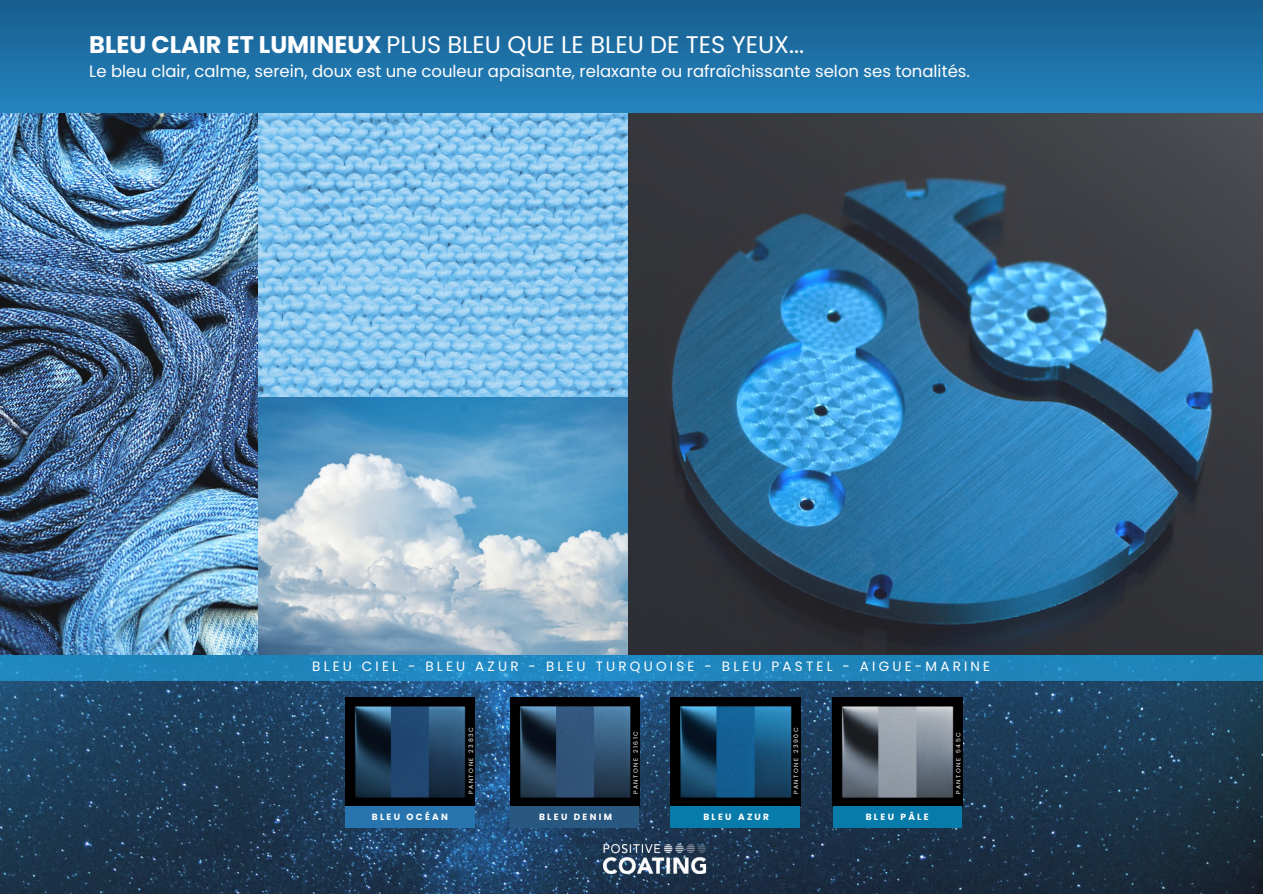
<style>
.page{position:relative;width:1263px;height:894px;background:#fff}
.page>*{position:absolute;margin:0;border:0;box-sizing:border-box;transform-origin:0 0}
.t1{font:24px "Poppins";color:#fff}
.t2{font:16.5px "Poppins";color:#fff}
.t3{font:13.5px "Poppins";letter-spacing:.235em;color:#fff}
.t4{font:700 9px "Poppins";letter-spacing:.255em;color:#fff}
.t5{font:6.15px "Poppins";letter-spacing:.255em;color:#fff}
.t6{font:6px "Poppins";letter-spacing:.255em;color:#fff}
.s1{font-weight:700}
</style>
<div class="page">
<img style="left:0;top:680px;width:1263px;height:213px">
<div style="left:0;top:0;width:1263px;height:114px;background:linear-gradient(to bottom,#175d8e,#2584bf)"></div>
<img style="left:258px;top:113px;width:371px;height:284px">
<img style="left:603px;top:843px;width:102px;height:30px">
<img style="left:510px;top:697px;width:129px;height:109px">
<div style="left:510px;top:806px;width:129px;height:21px;background:#285780"></div>
<img style="left:345px;top:697px;width:130px;height:109px">
<div style="left:345px;top:806px;width:130px;height:21px;background:#2774ae"></div>
<img style="left:671px;top:697px;width:129px;height:109px">
<div style="left:671px;top:806px;width:129px;height:21px;background:#077cab"></div>
<img style="left:833px;top:697px;width:129px;height:109px">
<div style="left:833px;top:806px;width:128px;height:21px;background:#077cab"></div>
<svg style="left:0;top:654px;width:1263px;height:26px;background:#2184ba"></svg>
<img style="left:258px;top:397px;width:371px;height:257px">
<img style="left:0;top:113px;width:258px;height:541px">
<img style="left:629px;top:113px;width:634px;height:541px">
<p class="t1" style="left:89px;top:27px;width:716px"><span class="s1">BLEU CLAIR ET LUMINEUX</span> PLUS BLEU QUE LE BLEU DE TES YEUX...</p>
<p class="t2" style="left:89px;top:60px;width:882px">Le bleu clair, calme, serein, doux est une couleur apaisante, relaxante ou rafraîchissante selon ses tonalités.</p>
<p class="t3" style="left:312px;top:656px;width:679px">BLEU CIEL - BLEU AZUR - BLEU TURQUOISE - BLEU PASTEL - AIGUE-MARINE</p>
<p class="t4" style="left:372px;top:810px;width:78px">BLEU OCÉAN</p>
<p class="t5" style="left:467px;top:793px;width:68px;rotate:-90deg">PANTONE 2383C</p>
<p class="t4" style="left:539px;top:810px;width:74px">BLEU DENIM</p>
<p class="t6" style="left:631px;top:794px;width:65px;rotate:-90deg">PANTONE 2161C</p>
<p class="t4" style="left:703px;top:810px;width:67px">BLEU AZUR</p>
<p class="t6" style="left:792px;top:794px;width:68px;rotate:-90deg">PANTONE 2390C</p>
<p class="t4" style="left:866px;top:810px;width:64px">BLEU PÂLE</p>
<p class="t6" style="left:954px;top:794px;width:63px;rotate:-90deg">PANTONE 545C</p>
</div>
